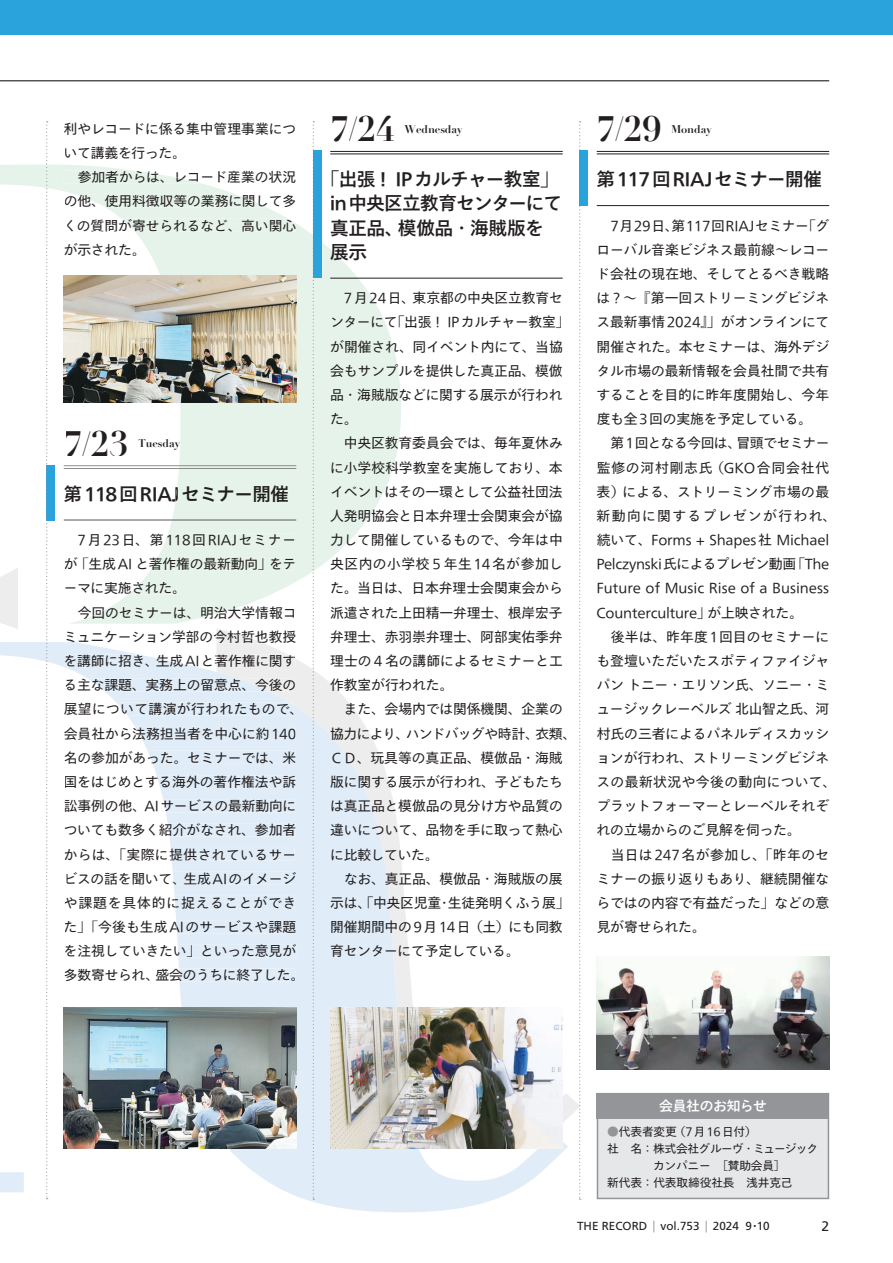
<style>
.page{position:relative;width:893px;height:1263px;background:#fff}
.page>*{position:absolute;margin:0;border:0;box-sizing:border-box;transform-origin:0 0}
.t1{font:700 34.5px "Didot";color:#231f20}
.t2{font:500 18.6px/24.2px "Tazugane Gothic Std N";letter-spacing:-.03em;color:#231f20}
.t3{font:13.8px/24.2px "Tazugane Gothic Std N";letter-spacing:-.01em;color:#231f20}
.t4{font:500 13.8px "Tazugane Gothic Std N";letter-spacing:-.02em;color:#fff}
.t5{font:13.8px "Frutiger LT Std";color:#231f20}
.t6{font:11.7px "Tazugane Gothic Std N";letter-spacing:-.01em;color:#231f20}
.t7{font:11.7px "Frutiger LT Std";color:#231f20}
.t8{font:11.7px "Tazugane Gothic Std N";letter-spacing:-.055em;color:#231f20}
.t9{font:700 11.1px "Didot";letter-spacing:-.005em;color:#231f20}
.s1{color:#939598}
.s2{font-family:"Koz Min Pr 6 N"}
</style>
<div class="page">
<div style="left:0;top:0;width:893px;height:34px;background:#2aa2db"></div>
<svg style="left:5px;top:624px;width:13px;height:5px"></svg>
<svg style="left:0;top:164px;width:401px;height:460px"></svg>
<svg style="left:0;top:642px;width:568px;height:570px"></svg>
<hr style="left:0;top:80px;width:829px;height:1px;background:#231f20">
<svg style="left:64px;top:466px;width:232px;height:3px"></svg>
<svg style="left:64px;top:520px;width:232px;height:1px"></svg>
<svg style="left:64px;top:171px;width:137px;height:12px"></svg>
<svg style="left:77px;top:195px;width:190px;height:13px"></svg>
<div style="left:121px;top:219px;width:175px;height:13px;background:#e6f3eb"></div>
<div style="left:175px;top:485px;width:113px;height:17px;background:#e6f3eb"></div>
<div style="left:163px;top:533px;width:132px;height:13px;background:#e6f3eb"></div>
<div style="left:150px;top:557px;width:145px;height:13px;background:#e6f3eb"></div>
<svg style="left:128px;top:582px;width:49px;height:12px"></svg>
<svg style="left:84px;top:606px;width:159px;height:13px"></svg>
<svg style="left:216px;top:630px;width:47px;height:13px"></svg>
<svg style="left:66px;top:642px;width:15px;height:1px"></svg>
<svg style="left:216px;top:654px;width:79px;height:13px"></svg>
<svg style="left:65px;top:654px;width:131px;height:13px"></svg>
<svg style="left:88px;top:678px;width:207px;height:14px;background:#e4eef6"></svg>
<div style="left:116px;top:702px;width:178px;height:13px;background:#e0edf8"></div>
<div style="left:135px;top:727px;width:160px;height:13px;background:#e0edf8"></div>
<div style="left:147px;top:751px;width:149px;height:13px;background:#e0edf8"></div>
<div style="left:157px;top:775px;width:139px;height:13px;background:#e0edf8"></div>
<div style="left:163px;top:799px;width:132px;height:13px;background:#e0edf8"></div>
<div style="left:168px;top:823px;width:128px;height:13px;background:#e0edf8"></div>
<svg style="left:171px;top:848px;width:124px;height:12px"></svg>
<div style="left:173px;top:872px;width:123px;height:13px;background:#e0edf8"></div>
<div style="left:175px;top:896px;width:119px;height:13px;background:#e0edf8"></div>
<div style="left:176px;top:920px;width:120px;height:13px;background:#e0edf8"></div>
<div style="left:178px;top:944px;width:118px;height:13px;background:#e0edf8"></div>
<div style="left:179px;top:969px;width:116px;height:13px;background:#e0edf8"></div>
<svg style="left:313px;top:121px;width:1px;height:1079px"></svg>
<svg style="left:579px;top:121px;width:2px;height:1079px"></svg>
<div style="left:597px;top:1093px;width:232px;height:106px;background:#e6e7e9;border:2px solid #939598"></div>
<div style="left:597px;top:1093px;width:232px;height:25px;background:#939598"></div>
<div style="left:313px;top:151px;width:8px;height:127px;background:#2aa2db"></div>
<img style="left:64px;top:275px;width:232px;height:128px">
<div style="left:47px;top:465px;width:8px;height:55px;background:#2aa2db"></div>
<img style="left:64px;top:1008px;width:232px;height:140px">
<hr style="left:330px;top:151px;width:233px;height:1px;background:#231f20">
<hr style="left:330px;top:154px;width:233px;height:1px;background:#231f20">
<hr style="left:330px;top:278px;width:233px;height:1px;background:#231f20">
<hr style="left:597px;top:151px;width:232px;height:1px;background:#231f20">
<hr style="left:597px;top:154px;width:232px;height:1px;background:#231f20">
<hr style="left:597px;top:205px;width:232px;height:1px;background:#231f20">
<img style="left:597px;top:957px;width:232px;height:112px">
<svg style="left:46px;top:121px;width:2px;height:1078px"></svg>
<img style="left:330px;top:1008px;width:232px;height:140px">
<div style="left:580px;top:150px;width:8px;height:55px;background:#2aa2db"></div>
<p class="t3" style="left:63px;top:117px;width:234px">利やレコードに係る集中管理事業について講義を行った。<br>　参加者からは、レコード産業の状況の他、使用料徴収等の業務に関して多くの質問が寄せられるなど、高い関心が示された。</p>
<h1 class="t1" style="left:64px;top:422px;width:67px">7/23</h1>
<p class="t9" style="left:138px;top:436px;width:44px">Tuesday</p>
<h2 class="t2" style="left:64px;top:483px;width:227px">第118回RIAJセミナー開催</h2>
<p class="t3" style="left:63px;top:529px;width:242px">　7月23日、第118回RIAJセミナーが「生成AI と著作権の最新動向」をテーマに実施された。<br>　今回のセミナーは、明治大学情報コミュニケーション学部の今村哲也教授を講師に招き、生成AIと著作権に関する主な課題、実務上の留意点、今後の展望について講演が行われたもので、会員社から法務担当者を中心に約140名の参加があった。セミナーでは、米国をはじめとする海外の著作権法や訴訟事例の他、AIサービスの最新動向についても数多く紹介がなされ、参加者からは、「実際に提供されているサービスの話を聞いて、生成AIのイメージや課題を具体的に捉えることができた」「今後も生成AIのサービスや課題を注視していきたい」といった意見が多数寄せられ、盛会のうちに終了した。</p>
<h1 class="t1" style="left:330px;top:107px;width:67px">7/24</h1>
<p class="t9" style="left:405px;top:122px;width:59px">Wednesday</p>
<h2 class="t2" style="left:330px;top:169px;width:234px;text-indent:-9px">「出張！ IPカルチャー教室」in中央区立教育センターにて真正品、模倣品・海賊版を展示</h2>
<p class="t3" style="left:330px;top:287px;width:248px">　7月24日、東京都の中央区立教育センターにて「出張！ IPカルチャー教室」が開催され、同イベント内にて、当協会もサンプルを提供した真正品、模倣品・海賊版などに関する展示が行われた。<br>　中央区教育委員会では、毎年夏休みに小学校科学教室を実施しており、本イベントはその一環として公益社団法人発明協会と日本弁理士会関東会が協力して開催しているもので、今年は中央区内の小学校５年生14名が参加した。当日は、日本弁理士会関東会から派遣された上田精一弁理士、根岸宏子弁理士、赤羽崇弁理士、阿部実佑季弁理士の４名の講師によるセミナーと工作教室が行われた。<br>　また、会場内では関係機関、企業の協力により、ハンドバッグや時計、衣類、<br>ＣＤ、玩具等の真正品、模倣品・海賊版に関する展示が行われ、子どもたちは真正品と模倣品の見分け方や品質の違いについて、品物を手に取って熱心に比較していた。<br>　なお、真正品、模倣品・海賊版の展示は、「中央区児童・生徒発明くふう展」開催期間中の9月14日（土）にも同教育センターにて予定している。</p>
<h1 class="t1" style="left:596px;top:107px;width:67px">7/29</h1>
<p class="t9" style="left:671px;top:122px;width:42px">Monday</p>
<h2 class="t2" style="left:597px;top:169px;width:227px">第117回RIAJセミナー開催</h2>
<p class="t3" style="left:596px;top:214px;width:242px">　7月29日、第117回RIAJセミナー「グローバル音楽ビジネス最前線～レコード会社の現在地、そしてとるべき戦略は？～『第一回ストリーミングビジネス最新事情2024』」がオンラインにて開催された。本セミナーは、海外デジタル市場の最新情報を会員社間で共有することを目的に昨年度開始し、今年度も全3回の実施を予定している。<br>　第1回となる今回は、冒頭でセミナー監修の河村剛志氏 （GKO合同会社代表）による、ストリーミング市場の最新動向に関するプレゼンが行われ、続いて、Forms + Shapes社 Michael<br>Pelczynski氏によるプレゼン動画「The<br>Future of Music Rise of a Business<br>Counterculture」が上映された。<br>　後半は、昨年度1回目のセミナーにも登壇いただいたスポティファイジャパン トニー・エリソン氏、ソニー・ミュージックレーベルズ 北山智之氏、河村氏の三者によるパネルディスカッションが行われ、ストリーミングビジネスの最新状況や今後の動向について、プラットフォーマーとレーベルそれぞれの立場からのご見解を伺った。<br>　当日は247名が参加し、「昨年のセミナーの振り返りもあり、継続開催ならではの内容で有益だった」などの意見が寄せられた。</p>
<p class="t4" style="left:659px;top:1096px;width:109px">会員社のお知らせ</p>
<p class="t6" style="left:607px;top:1123px;width:151px"><span class="s1">●</span>代表者変更（7月16日付）</p>
<p class="t8" style="left:607px;top:1140px;width:212px">社　名： 株式会社グルーヴ・ミュージック</p>
<p class="t6" style="left:653px;top:1157px;width:134px">カンパニー　［賛助会員］</p>
<p class="t6" style="left:607px;top:1174px;width:187px">新代表： 代表取締役社長　浅井克己</p>
<p class="t7" style="left:577px;top:1219px;width:194px">THE RECORD<span class="s2">｜</span>vol.753<span class="s2">｜</span>2024 9 <sup>•</sup> 10</p>
<p class="t5" style="left:821px;top:1218px;width:9px">2</p>
</div>
